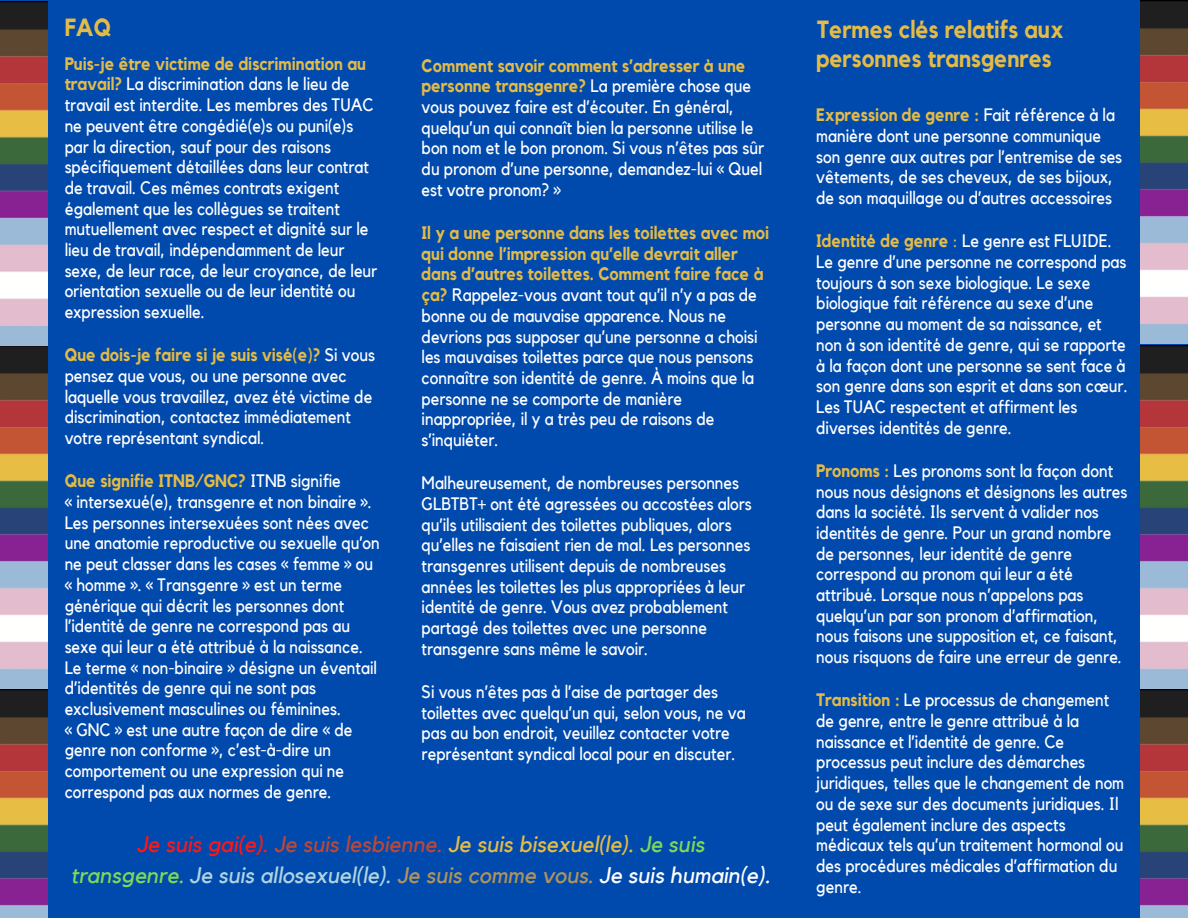
<style>
.page{position:relative;width:1188px;height:918px;background:#004aad}
.page>*{position:absolute;margin:0;border:0;box-sizing:border-box;transform-origin:0 0}
.t1{font:700 24.75px/28.5px "Kollektif";color:#e4bb46;scale:.9 1}
.t2{font:italic 22.5px/31.5px "Kollektif";color:#b1d4e0;text-align:center}
.t3{font:18px/20.7px "Kollektif";color:#fff;scale:.9 1}
.s1{font-weight:700;color:#e4bb46}
.s2{color:#ff1616}
.s3{color:#bb4738}
.s4{color:#e4bb46}
.s5{color:#7ed957}
.s6{color:#004aad}
.s7{color:#b2935b}
.s8{color:#fff}
</style>
<div class="page">
<img style="left:1140px;top:0;width:48px;height:343px">
<img style="left:1140px;top:346px;width:48px;height:572px">
<img style="left:0;top:2px;width:47px;height:916px">
<p class="t1" style="left:65px;top:14px;width:53px">FAQ</p>
<p class="t3" style="left:65px;top:53px;width:349px"><span class="s1">Puis-je être victime de discrimination au travail?</span> La discrimination dans le lieu de travail est interdite. Les membres des TUAC ne peuvent être congédié(e)s ou puni(e)s par la direction, sauf pour des raisons spécifiquement détaillées dans leur contrat de travail. Ces mêmes contrats exigent également que les collègues se traitent mutuellement avec respect et dignité sur le lieu de travail, indépendamment de leur sexe, de leur race, de leur croyance, de leur orientation sexuelle ou de leur identité ou expression sexuelle.</p>
<p class="t3" style="left:65px;top:345px;width:346px"><span class="s1">Que dois-je faire si je suis visé(e)?</span> Si vous pensez que vous, ou une personne avec laquelle vous travaillez, avez été victime de discrimination, contactez immédiatement votre représentant syndical.</p>
<p class="t3" style="left:65px;top:471px;width:352px"><span class="s1">Que signifie ITNB/GNC?</span> ITNB signifie<br>« intersexué(e), transgenre et non binaire ».<br>Les personnes intersexuées sont nées avec une anatomie reproductive ou sexuelle qu’on ne peut classer dans les cases « femme » ou « homme ». « Transgenre » est un terme générique qui décrit les personnes dont l’identité de genre ne correspond pas au sexe qui leur a été attribué à la naissance.<br>Le terme « non-binaire » désigne un éventail d’identités de genre qui ne sont pas exclusivement masculines ou féminines.<br>« GNC » est une autre façon de dire « de genre non conforme », c’est-à-dire un comportement ou une expression qui ne correspond pas aux normes de genre.</p>
<p class="t2" style="left:71px;top:828px;width:701px"><span class="s2">Je suis gai(e).</span> <span class="s3">Je suis lesbienne.</span> <span class="s4">Je suis bisexuel(le).</span> <span class="s5">Je suis transgenre.</span><span class="s6">.</span>Je suis allosexuel(le). <span class="s7">Je suis comme vous.</span> <span class="s8">Je suis humain(e).</span></p>
<p class="t3" style="left:422px;top:55px;width:382px"><span class="s1">Comment savoir comment s’adresser à une personne transgenre?</span> La première chose que vous pouvez faire est d’écouter. En général, quelqu’un qui connaît bien la personne utilise le bon nom et le bon pronom. Si vous n’êtes pas sûr du pronom d’une personne, demandez-lui « Quel est votre pronom? »</p>
<p class="t3" style="left:422px;top:222px;width:388px"><span class="s1">Il y a une personne dans les toilettes avec moi qui donne l’impression qu’elle devrait aller dans d’autres toilettes. Comment faire face à ça?</span> Rappelez-vous avant tout qu’il n’y a pas de bonne ou de mauvaise apparence. Nous ne devrions pas supposer qu’une personne a choisi les mauvaises toilettes parce que nous pensons connaître son identité de genre. À moins que la personne ne se comporte de manière inappropriée, il y a très peu de raisons de s’inquiéter.</p>
<p class="t3" style="left:422px;top:473px;width:368px">Malheureusement, de nombreuses personnes GLBTBT+ ont été agressées ou accostées alors qu’ils utilisaient des toilettes publiques, alors qu’elles ne faisaient rien de mal. Les personnes transgenres utilisent depuis de nombreuses années les toilettes les plus appropriées à leur identité de genre. Vous avez probablement partagé des toilettes avec une personne transgenre sans même le savoir.</p>
<p class="t3" style="left:422px;top:681px;width:362px">Si vous n’êtes pas à l’aise de partager des toilettes avec quelqu’un qui, selon vous, ne va pas au bon endroit, veuillez contacter votre représentant syndical local pour en discuter.</p>
<p class="t1" style="left:816px;top:15px;width:277px">Termes clés relatifs aux personnes transgenres</p>
<p class="t3" style="left:816px;top:105px;width:342px"><span class="s1">Expression de genre :</span> Fait référence à la manière dont une personne communique son genre aux autres par l’entremise de ses vêtements, de ses cheveux, de ses bijoux, de son maquillage ou d’autres accessoires</p>
<p class="t3" style="left:816px;top:231px;width:347px"><span class="s1">Identité de genre</span> <span class="s4">:</span> Le genre est FLUIDE.<br>Le genre d’une personne ne correspond pas toujours à son sexe biologique. Le sexe biologique fait référence au sexe d’une personne au moment de sa naissance, et non à son identité de genre, qui se rapporte à la façon dont une personne se sent face à son genre dans son esprit et dans son cœur.<br>Les TUAC respectent et affirment les diverses identités de genre.</p>
<p class="t3" style="left:816px;top:460px;width:347px"><span class="s1">Pronoms :</span> Les pronoms sont la façon dont nous nous désignons et désignons les autres dans la société. Ils servent à valider nos identités de genre. Pour un grand nombre de personnes, leur identité de genre correspond au pronom qui leur a été attribué. Lorsque nous n’appelons pas quelqu’un par son pronom d’affirmation, nous faisons une supposition et, ce faisant, nous risquons de faire une erreur de genre.</p>
<p class="t3" style="left:816px;top:690px;width:344px"><span class="s1">Transition :</span> Le processus de changement de genre, entre le genre attribué à la naissance et l’identité de genre. Ce processus peut inclure des démarches juridiques, telles que le changement de nom ou de sexe sur des documents juridiques. Il peut également inclure des aspects médicaux tels qu’un traitement hormonal ou des procédures médicales d’affirmation du genre.</p>
</div>
